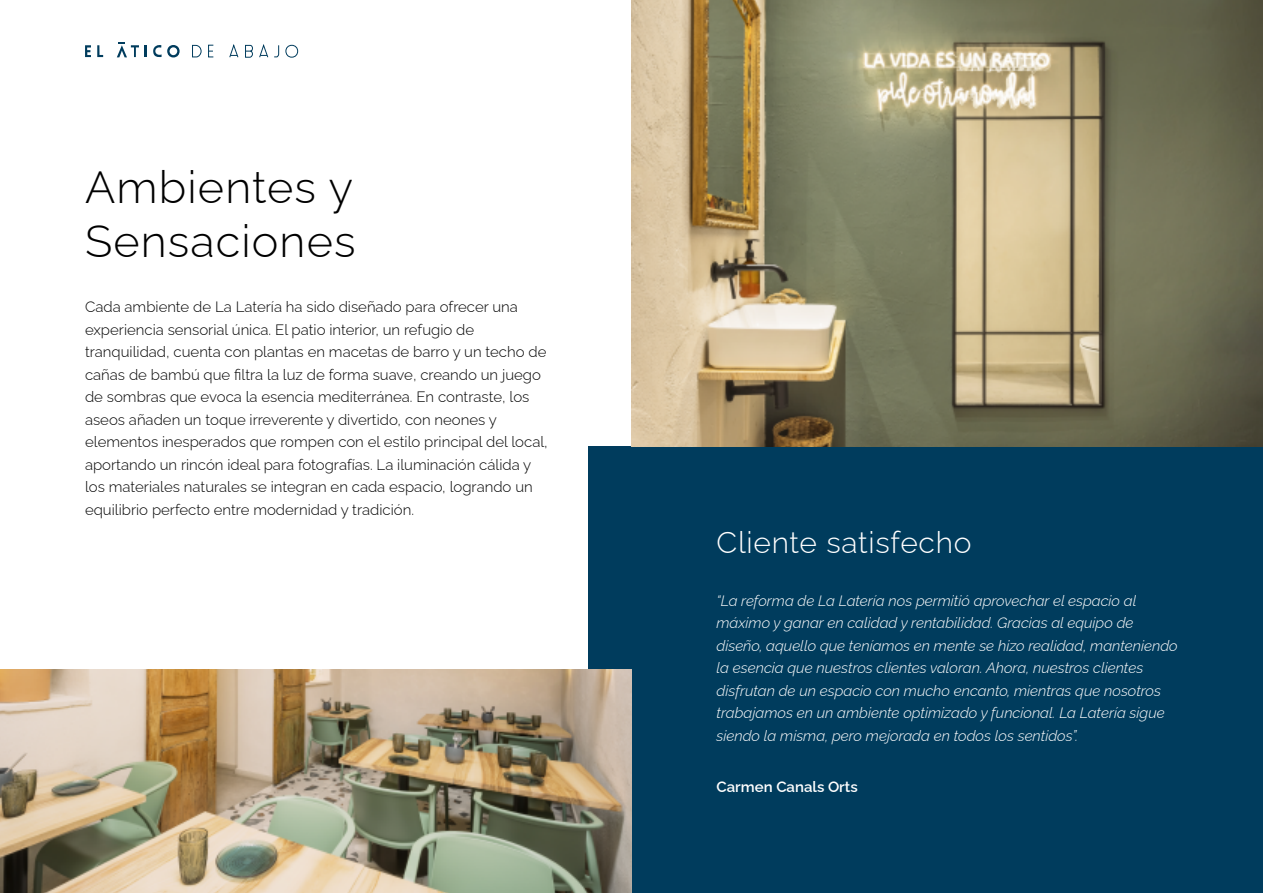
<style>
.page{position:relative;width:1263px;height:893px;background:#fff}
.page>*{position:absolute;margin:0;border:0;box-sizing:border-box;transform-origin:0 0}
.t1{font:300 45px/54px "Raleway";letter-spacing:.025em;color:#000}
.t2{font:300 30px "Raleway";letter-spacing:.025em;color:#fff}
.t3{font:300 15px/22.5px "Raleway";color:#000}
.t4{font:italic 300 15px/22.5px "Raleway";color:#fff}
.t5{font:600 15px "Raleway";color:#fff}
</style>
<div class="page">
<div style="left:589px;top:446px;width:674px;height:447px;background:#003c5d"></div>
<img style="left:0;top:670px;width:631px;height:223px">
<svg style="left:117px;top:43px;width:22px;height:14px"></svg>
<svg style="left:145px;top:45px;width:2px;height:12px"></svg>
<svg style="left:153px;top:45px;width:27px;height:12px"></svg>
<div style="left:286px;top:45px;width:12px;height:13px;border:1px solid #003c5d;border-radius:50%"></div>
<svg style="left:192px;top:45px;width:10px;height:13px"></svg>
<div style="left:208px;top:45px;width:6px;height:12px;border:1px solid #003c5d"></div>
<svg style="left:229px;top:44px;width:10px;height:14px"></svg>
<svg style="left:245px;top:45px;width:8px;height:13px"></svg>
<svg style="left:259px;top:44px;width:20px;height:14px"></svg>
<svg style="left:85px;top:45px;width:6px;height:12px"></svg>
<svg style="left:97px;top:45px;width:6px;height:12px"></svg>
<img style="left:631px;top:0;width:632px;height:446px">
<h1 class="t1" style="left:85px;top:155px;width:272px">Ambientes y<br>Sensaciones</h1>
<p class="t3" style="left:85px;top:294px;width:464px">Cada ambiente de La Latería ha sido diseñado para ofrecer una experiencia sensorial única. El patio interior, un refugio de tranquilidad, cuenta con plantas en macetas de barro y un techo de cañas de bambú que filtra la luz de forma suave, creando un juego de sombras que evoca la esencia mediterránea. En contraste, los aseos añaden un toque irreverente y divertido, con neones y elementos inesperados que rompen con el estilo principal del local, aportando un rincón ideal para fotografías. La iluminación cálida y los materiales naturales se integran en cada espacio, logrando un equilibrio perfecto entre modernidad y tradición.</p>
<h2 class="t2" style="left:716px;top:519px;width:256px">Cliente satisfecho</h2>
<p class="t4" style="left:716px;top:587px;width:463px">“La reforma de La Latería nos permitió aprovechar el espacio al máximo y ganar en calidad y rentabilidad. Gracias al equipo de diseño, aquello que teníamos en mente se hizo realidad, manteniendo la esencia que nuestros clientes valoran. Ahora, nuestros clientes disfrutan de un espacio con mucho encanto, mientras que nosotros trabajamos en un ambiente optimizado y funcional. La Latería sigue siendo la misma, pero mejorada en todos los sentidos”.</p>
<p class="t5" style="left:716px;top:775px;width:143px">Carmen Canals Orts</p>
</div>
